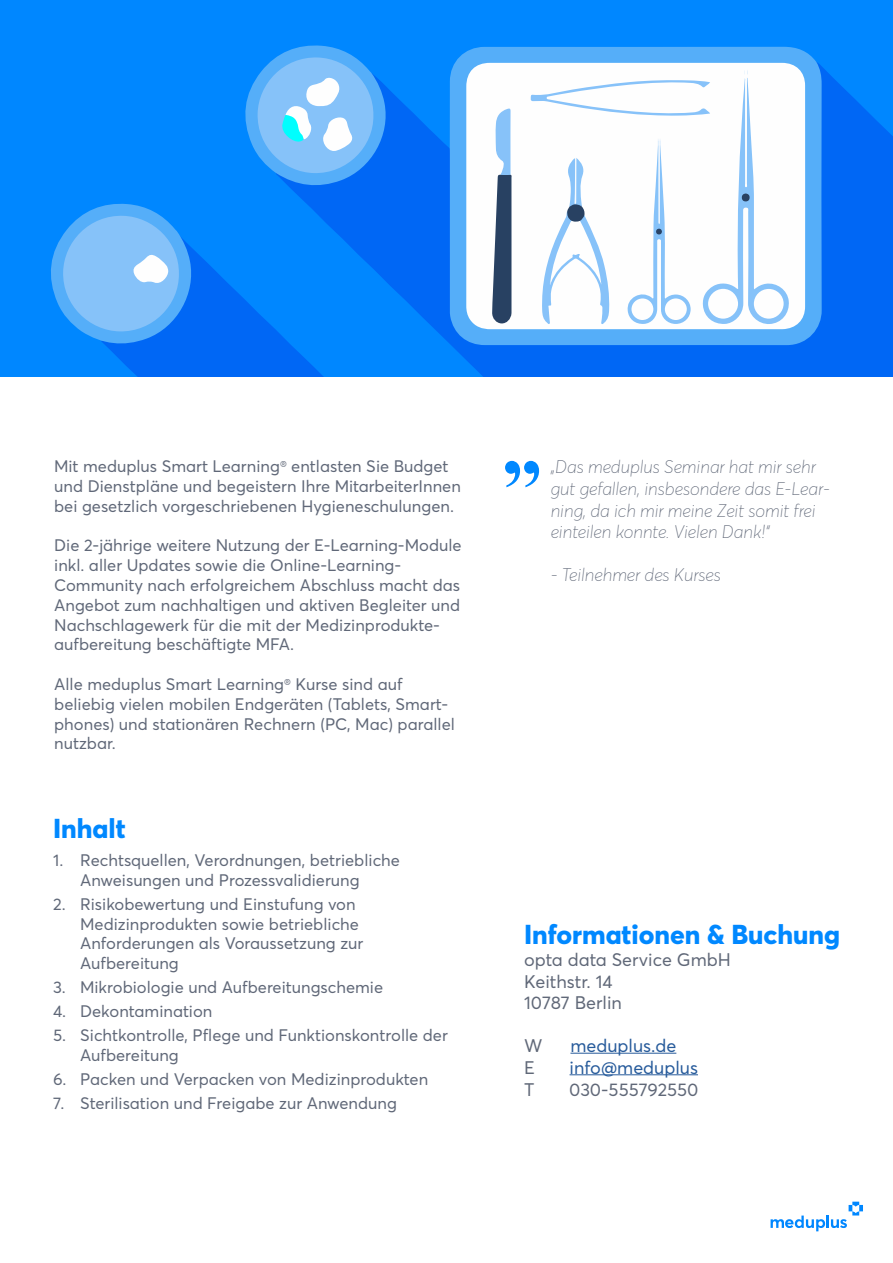
<style>
.page{position:relative;width:893px;height:1263px;background:#fff}
.page>*{position:absolute;margin:0;border:0;box-sizing:border-box;transform-origin:0 0}
.t1{font:700 81px "Times New Roman";color:#08f}
.t2{font:800 27px "Averta";color:#08f}
.t3{font:italic 100 18px/21.6px "Averta";color:#606878}
.t4{font:18px/21.6px "Averta";color:#606878}
.t5{font:18px "Averta";color:#275b9b}
.t6{font:16.5px/19.8px "Averta";color:#606878}
</style>
<div class="page">
<div style="left:0;top:0;width:893px;height:376px;background:#0087ff"></div>
<svg style="left:291px;top:67px;width:602px;height:309px;fill:#0067f5"></svg>
<svg style="left:450px;top:47px;width:372px;height:298px;background:#51abf9"></svg>
<div style="left:466px;top:63px;width:339px;height:266px;background:#fefefe"></div>
<svg style="left:492px;top:108px;width:20px;height:216px;background:#6e88a4"></svg>
<svg style="left:245px;top:45px;width:146px;height:144px"></svg>
<svg style="left:530px;top:70px;width:260px;height:255px;background:#eef6fc"></svg>
<svg style="left:51px;top:202px;width:279px;height:174px"></svg>
<hr style="left:570px;top:1053px;width:106px;height:1px;background:#275b9b">
<hr style="left:570px;top:1074px;width:128px;height:1px;background:#275b9b">
<svg style="left:771px;top:1202px;width:92px;height:29px"></svg>
<p class="t6" style="left:54px;top:456px;width:408px">Mit meduplus Smart Learning<sup>®</sup> entlasten Sie Budget und Dienstpläne und begeistern Ihre MitarbeiterInnen bei gesetzlich vorgeschriebenen Hygieneschulungen.</p>
<p class="t6" style="left:54px;top:536px;width:409px">Die 2-jährige weitere Nutzung der E-Learning-Module inkl. aller Updates sowie die Online-Learning-Community nach erfolgreichem Abschluss macht das Angebot zum nachhaltigen und aktiven Begleiter und Nachschlagewerk für die mit der Medizinprodukte&shy;aufbereitung beschäftigte MFA.</p>
<p class="t6" style="left:54px;top:674px;width:402px">Alle meduplus Smart Learning<sup>®</sup> Kurse sind auf beliebig vielen mobilen Endgeräten (Tablets, Smart&shy;phones) und stationären Rechnern (PC, Mac) parallel nutzbar.</p>
<h2 class="t2" style="left:53px;top:811px;width:74px">Inhalt</h2>
<p class="t6" style="left:80px;top:850px;width:321px;text-indent:-27px">1. Rechtsquellen, Verordnungen, betriebliche<br>Anweisungen und Prozessvalidierung</p>
<p class="t6" style="left:80px;top:894px;width:285px;text-indent:-27px">2. Risikobewertung und Einstufung von<br>Medizinprodukten sowie betriebliche<br>Anforderungen als Voraussetzung zur<br>Aufbereitung</p>
<p class="t6" style="left:53px;top:977px;width:331px">3. Mikrobiologie und Aufbereitungschemie</p>
<p class="t6" style="left:53px;top:1001px;width:161px">4. Dekontamination</p>
<p class="t6" style="left:80px;top:1025px;width:369px;text-indent:-27px">5. Sichtkontrolle, Pflege und Funktionskontrolle der<br>Aufbereitung</p>
<p class="t6" style="left:53px;top:1069px;width:377px">6. Packen und Verpacken von Medizinprodukten</p>
<p class="t6" style="left:53px;top:1093px;width:345px">7. Sterilisation und Freigabe zur Anwendung</p>
<h1 class="t1" style="left:502px;top:388px;width:42px">„</h1>
<p class="t3" style="left:551px;top:457px;width:281px">„Das meduplus Seminar hat mir sehr gut gefallen, insbesondere das E-Lear&shy;ning, da ich mir meine Zeit somit frei einteilen konnte. Vielen Dank!“</p>
<p class="t3" style="left:551px;top:565px;width:172px">- Teilnehmer des Kurses</p>
<h2 class="t2" style="left:524px;top:917px;width:317px">Informationen &amp; Buchung</h2>
<p class="t4" style="left:524px;top:949px;width:208px">opta data Service GmbH<br>Keithstr. 14<br>10787 Berlin</p>
<p class="t4" style="left:524px;top:1035px;width:20px">W</p>
<p class="t5" style="left:570px;top:1035px;width:107px">meduplus.de</p>
<p class="t4" style="left:524px;top:1057px;width:12px">E</p>
<p class="t5" style="left:570px;top:1056px;width:130px">info@meduplus</p>
<p class="t4" style="left:524px;top:1078px;width:12px">T</p>
<p class="t4" style="left:569px;top:1078px;width:131px">030-555792550</p>
</div>
